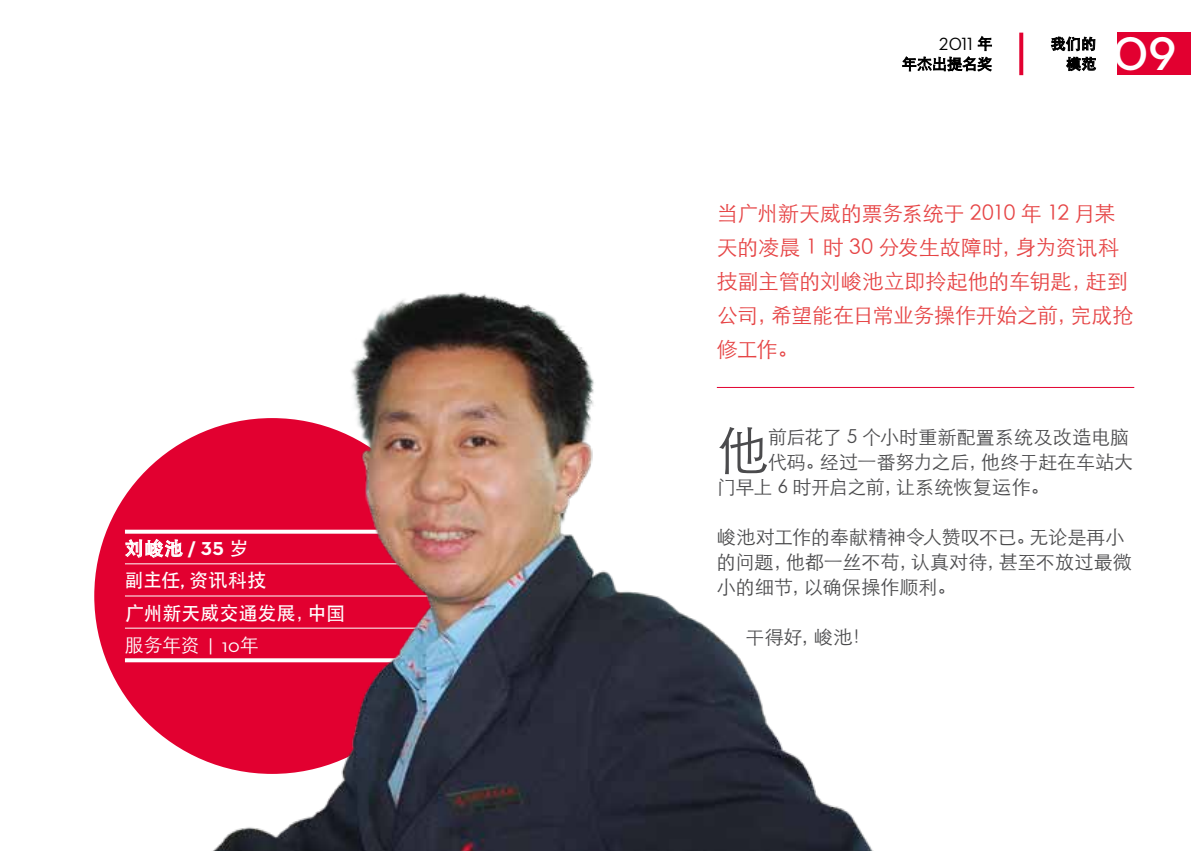
<style>
.page{position:relative;width:1191px;height:851px;background:#fff}
.page>*{position:absolute;margin:0;border:0;box-sizing:border-box;transform-origin:0 0}
.t1{font:51.2px "ST Xihei";color:#4b4b4d}
.t2{font:600 48px "Neutraface Text";color:#fff}
.t3{font:21px/34px "ST Xihei";letter-spacing:-.015em;color:#e64445}
.t4{font:19px/25px "ST Xihei";color:#4b4b4d}
.t5{font:19px/32.2px "ST Heiti";color:#fff}
.t6{font:19px "ST Xihei";color:#fff}
.t7{font:18px "Neutraface Text";color:#000}
.t8{font:15px "ST Xihei";letter-spacing:.01em;color:#000}
.t9{font:15px/20px "ST Heiti";color:#000;text-align:right}
.s1{font-family:"Neutraface Text";font-weight:700}
.s2{font-family:"Neutraface Text";font-weight:600}
.s3{font-family:"Neutraface Text"}
.s4{font-family:"ST Xihei";font-size:15px}
</style>
<div class="page">
<img style="left:95px;top:292px;width:810px;height:558px">
<hr style="left:717px;top:387px;width:417px;height:1px;background:#e20030">
<div style="left:1117px;top:33px;width:74px;height:42px;background:#e20030"></div>
<svg style="left:1050px;top:36px;width:46px;height:36px"></svg>
<svg style="left:1019px;top:33px;width:4px;height:42px"></svg>
<svg style="left:902px;top:36px;width:90px;height:36px"></svg>
<p class="t5" style="left:125px;top:532px;width:222px">刘峻池 <span class="s1">/ 35</span> 岁<br>副主任<span class="s2">,</span> 资讯科技<br>广州新天威交通发展，中国</p>
<p class="t6" style="left:125px;top:635px;width:135px">服务年资 <span class="s3">| 10</span>年</p>
<p class="t7" style="left:939px;top:33px;width:55px">2011 <span class="s4">年</span></p>
<p class="t8" style="left:902px;top:57px;width:92px">年杰出提名奖</p>
<p class="t9" style="left:1050px;top:34px;width:47px">我们的模范</p>
<h2 class="t2" style="left:1113px;top:24px;width:65px">09</h2>
<p class="t3" style="left:717px;top:196px;width:418px">当广州新天威的票务系统于 2010 年 12 月某天的凌晨 1 时 30 分发生故障时，身为资讯科技副主管的刘峻池立即拎起他的车钥匙，赶到公司，希望能在日常业务操作开始之前，完成抢修工作。</p>
<h1 class="t1" style="left:717px;top:425px;width:53px">他</h1>
<p class="t4" style="left:768px;top:424px;width:362px">前后花了 5 个小时重新配置系统及改造电脑</p>
<p class="t4" style="left:768px;top:449px;width:367px">代码。经过一番努力之后，他终于赶在车站大</p>
<p class="t4" style="left:717px;top:474px;width:334px">门早上 6 时开启之前，让系统恢复运作。</p>
<p class="t4" style="left:717px;top:524px;width:416px">峻池对工作的奉献精神令人赞叹不已。无论是再小的问题，他都一丝不苟，认真对待，甚至不放过最微小的细节，以确保操作顺利。</p>
<p class="t4" style="left:745px;top:624px;width:127px">干得好，峻池！</p>
</div>
